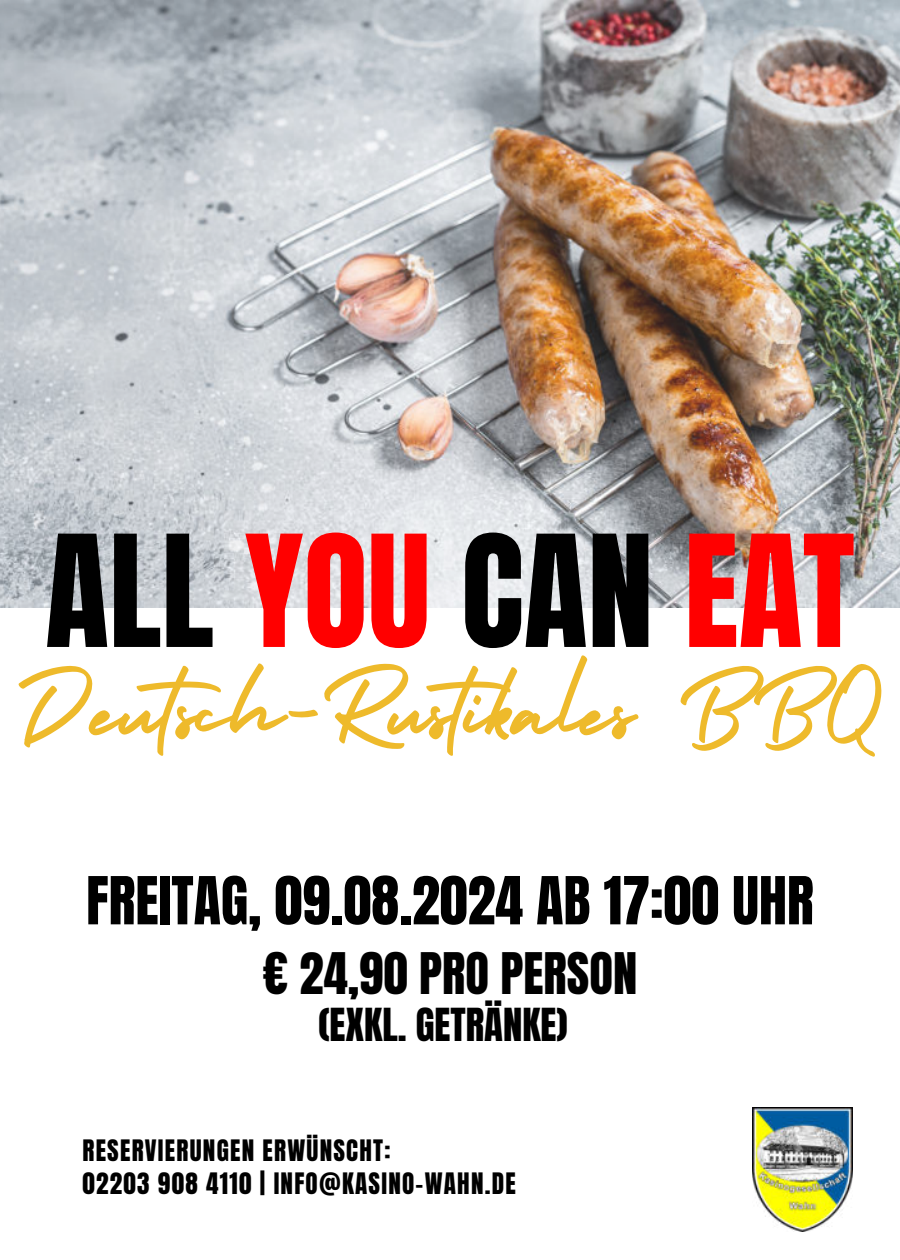
<style>
.page{position:relative;width:900px;height:1260px;background:#fff}
.page>*{position:absolute;margin:0;border:0;box-sizing:border-box;transform-origin:0 0}
.t1{font:132px "Anton";color:#000}
.t2{font:109.75px "Holiday";color:#eeba2b}
.t3{font:56.25px "Anton";color:#000}
.t4{font:48.75px "Anton";color:#000}
.t5{font:38.75px "Anton";color:#000}
.t6{font:25.25px/33.8px "Anton";letter-spacing:.05em;color:#000}
.s1{color:#f00}
</style>
<div class="page">
<img style="left:0;top:0;width:900px;height:608px">
<img style="left:753px;top:1108px;width:99px;height:124px">
<h1 class="t1" style="left:45px;top:524px;width:811px">ALL <span class="s1">YOU</span> CAN <span class="s1">EAT</span></h1>
<h2 class="t2" style="left:15px;top:640px;width:871px">Deutsch-Rustikales BBQ</h2>
<h3 class="t3" style="left:86px;top:872px;width:729px">FREITAG, 09.08.2024 AB 17:00 UHR</h3>
<h3 class="t4" style="left:263px;top:948px;width:376px">€ 24,90 PRO PERSON</h3>
<h3 class="t5" style="left:318px;top:1005px;width:251px">(EXKL. GETRÄNKE)</h3>
<p class="t6" style="left:82px;top:1135px;width:435px">RESERVIERUNGEN ERWÜNSCHT:<br>02203 908 4110 | INFO@KASINO-WAHN.DE</p>
</div>
